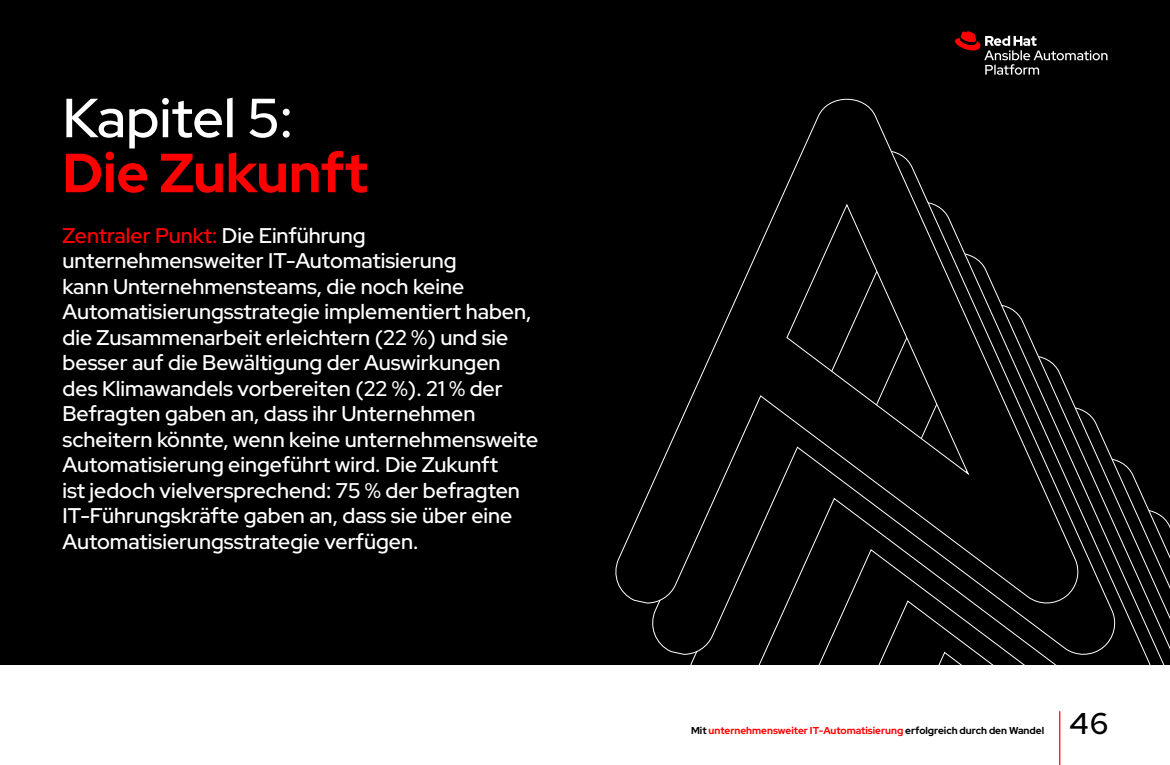
<style>
.page{position:relative;width:1170px;height:765px;background:#000}
.page>*{position:absolute;margin:0;border:0;box-sizing:border-box;transform-origin:0 0}
.t1{font:700 55px "Red Hat Display";color:#f00}
.t2{font:500 55px "Red Hat Display";color:#fff}
.t3{font:500 30px "Red Hat Display";color:#000}
.t4{font:500 21.25px/25.5px "Red Hat Display";color:#fff}
.t5{font:700 10px "Red Hat Display";color:#f00}
.s1{color:#f00}
.s2{color:#000}
</style>
<div class="page">
<svg style="left:690px;top:461px;width:466px;height:204px"></svg>
<svg style="left:652px;top:409px;width:467px;height:248px"></svg>
<svg style="left:615px;top:98px;width:467px;height:508px"></svg>
<div style="left:0;top:665px;width:1170px;height:100px;background:#fff"></div>
<svg style="left:955px;top:31px;width:153px;height:44px"></svg>
<hr style="left:1059px;top:711px;width:1px;height:54px;background:#f00">
<h1 class="t2" style="left:62px;top:82px;width:232px">Kapitel 5:</h1>
<h1 class="t1" style="left:62px;top:137px;width:307px">Die Zukunft</h1>
<p class="t4" style="left:62px;top:222px;width:477px"><span class="s1">Zentraler Punkt:</span> Die Einführung unternehmensweiter IT-Automatisierung<br>kann Unternehmensteams, die noch keine Automatisierungsstrategie implementiert haben, die Zusammenarbeit erleichtern (22 %) und sie besser auf die Bewältigung der Auswirkungen des Klimawandels vorbereiten (22 %). 21 % der Befragten gaben an, dass ihr Unternehmen scheitern könnte, wenn keine unternehmensweite Automatisierung eingeführt wird. Die Zukunft<br>ist jedoch vielversprechend: 75 % der befragten IT-Führungskräfte gaben an, dass sie über eine Automatisierungsstrategie verfügen.</p>
<p class="t5" style="left:691px;top:724px;width:355px"><span class="s2">Mit</span> unternehmensweiter IT-Automatisierung <span class="s2">erfolgreich durch den Wandel</span></p>
<h2 class="t3" style="left:1069px;top:704px;width:41px">46</h2>
</div>
